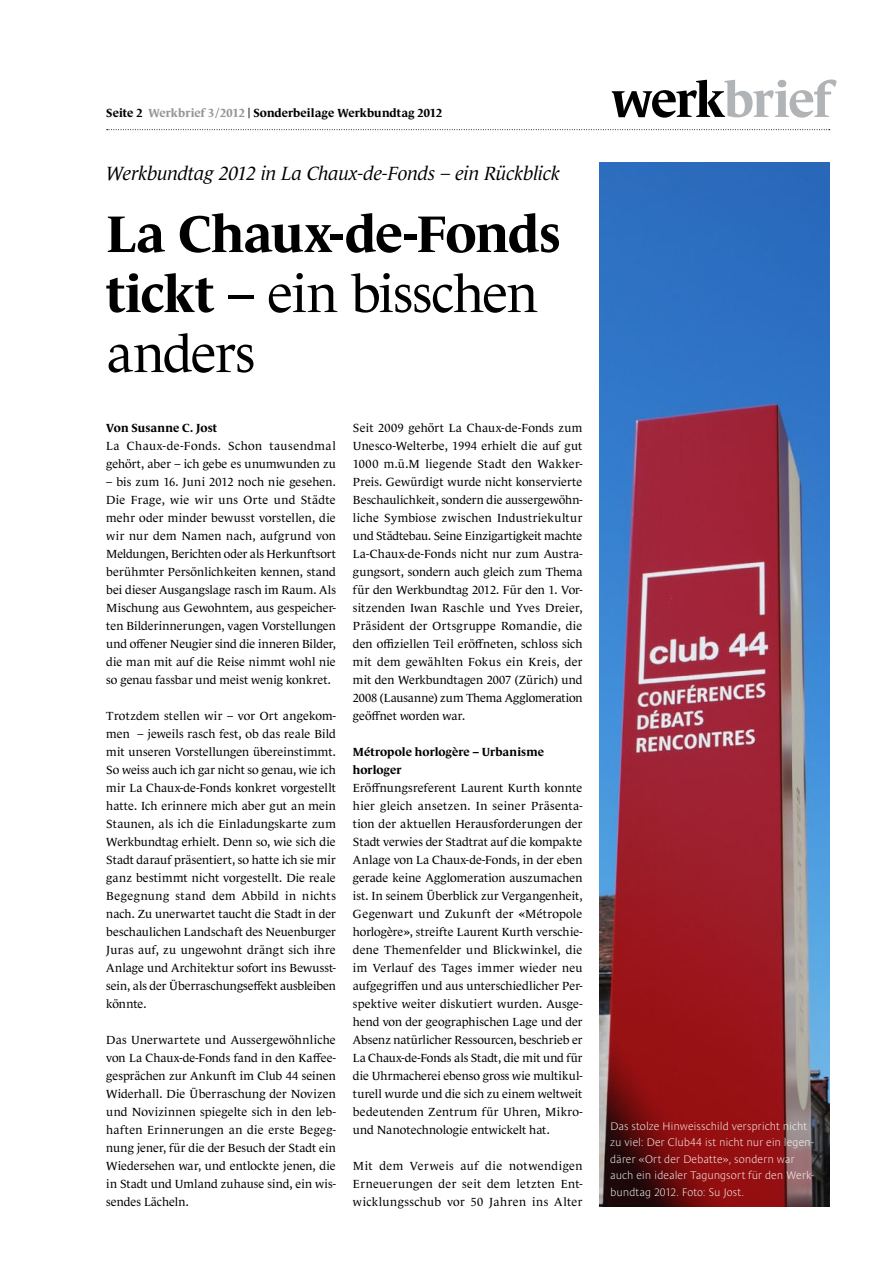
<style>
.page{position:relative;width:893px;height:1263px;background:#fff}
.page>*{position:absolute;margin:0;border:0;box-sizing:border-box;transform-origin:0 0}
.t1{font:700 52.5px/60px "Le Monde Journal Std";letter-spacing:-.015em;color:#000}
.t2{font:italic 19.5px "Le Monde Journal Std";letter-spacing:-.02em;color:#000}
.t3{font:12px/18px "Le Monde Journal Std";letter-spacing:.005em;color:#000;text-align:justify}
.t4{font:700 12px/18px "Le Monde Journal Std";letter-spacing:.005em;color:#000}
.t5{font:12px/18px "Le Monde Journal Std";letter-spacing:.03em;color:#000}
.t6{font:200 11.25px/16.5px "Le Monde Sans Std";letter-spacing:-.005em;color:#fff}
.s1{color:#939598}
.s2{font-size:10.5px}
.s3{font-weight:400}
</style>
<div class="page">
<svg style="left:107px;top:129px;width:723px;height:1px"></svg>
<svg style="left:612px;top:80px;width:224px;height:38px"></svg>
<img style="left:600px;top:162px;width:229px;height:1044px">
<p class="t4" style="left:106px;top:104px;width:337px">Seite 2 <span class="s1">Werkbrief 3/2012</span> <span class="s2">|</span> Sonderbeilage Werkbundtag 2012</p>
<h2 class="t2" style="left:106px;top:162px;width:456px">Werkbundtag 2012 in La Chaux-de-Fonds – ein Rückblick</h2>
<h1 class="t1" style="left:106px;top:204px;width:456px">La Chaux-de-Fonds tickt <span class="s3">– ein bisschen anders</span></h1>
<p class="t4" style="left:106px;top:419px;width:112px">Von Susanne C. Jost</p>
<p class="t5" style="left:106px;top:437px;width:231px">La Chaux-de-Fonds. Schon tausendmal gehört, aber – ich gebe es unumwunden zu</p>
<p class="t3" style="left:106px;top:473px;width:231px">– bis zum 16. Juni 2012 noch nie gesehen.<br>Die Frage, wie wir uns Orte und Städte mehr oder minder bewusst vorstellen, die wir nur dem Namen nach, aufgrund von Meldungen, Berichten oder als Herkunftsort berühmter Persönlichkeiten kennen, stand bei dieser Ausgangslage rasch im Raum. Als Mischung aus Gewohntem, aus gespeicher&shy;ten Bilderinnerungen, vagen Vorstellungen und offener Neugier sind die inneren Bilder, die man mit auf die Reise nimmt wohl nie so genau fassbar und meist wenig konkret.</p>
<p class="t3" style="left:106px;top:707px;width:231px">Trotzdem stellen wir – vor Ort angekom&shy;men – jeweils rasch fest, ob das reale Bild mit unseren Vorstellungen übereinstimmt.<br>So weiss auch ich gar nicht so genau, wie ich mir La Chaux-de-Fonds konkret vorgestellt hatte. Ich erinnere mich aber gut an mein Staunen, als ich die Einladungskarte zum Werkbundtag erhielt. Denn so, wie sich die Stadt darauf präsentiert, so hatte ich sie mir ganz bestimmt nicht vorgestellt. Die reale Begegnung stand dem Abbild in nichts nach. Zu unerwartet taucht die Stadt in der beschaulichen Landschaft des Neuenburger Juras auf, zu ungewohnt drängt sich ihre Anlage und Architektur sofort ins Bewusst&shy;sein, als der Überraschungseffekt ausbleiben könnte.</p>
<p class="t3" style="left:106px;top:1031px;width:231px">Das Unerwartete und Aussergewöhnliche von La Chaux-de-Fonds fand in den Kaffee&shy;gesprächen zur Ankunft im Club 44 seinen Widerhall. Die Überraschung der Novizen und Novizinnen spiegelte sich in den leb&shy;haften Erinnerungen an die erste Begeg&shy;nung jener, für die der Besuch der Stadt ein Wiedersehen war, und entlockte jenen, die in Stadt und Umland zuhause sind, ein wis&shy;sendes Lächeln.</p>
<p class="t3" style="left:353px;top:419px;width:231px">Seit 2009 gehört La Chaux-de-Fonds zum Unesco-Welterbe, 1994 erhielt die auf gut 1000 m.ü.M liegende Stadt den Wakker-Preis. Gewürdigt wurde nicht konservierte Beschaulichkeit, sondern die aussergewöhn&shy;liche Symbiose zwischen Industriekultur und Städtebau. Seine Einzigartigkeit machte La-Chaux-de-Fonds nicht nur zum Austra&shy;gungsort, sondern auch gleich zum Thema für den Werkbundtag 2012. Für den 1. Vor&shy;sitzenden Iwan Raschle und Yves Dreier, Präsident der Ortsgruppe Romandie, die den offiziellen Teil eröffneten, schloss sich mit dem gewählten Fokus ein Kreis, der mit den Werkbundtagen 2007 (Zürich) und 2008 (Lausanne) zum Thema Agglomeration geöffnet worden war.</p>
<p class="t4" style="left:353px;top:743px;width:193px">Métropole horlogère – Urbanisme horloger</p>
<p class="t3" style="left:353px;top:779px;width:231px">Eröffnungsreferent Laurent Kurth konnte hier gleich ansetzen. In seiner Präsenta&shy;tion der aktuellen Herausforderungen der Stadt verwies der Stadtrat auf die kompakte Anlage von La Chaux-de-Fonds, in der eben gerade keine Agglomeration auszumachen ist. In seinem Überblick zur Vergangenheit, Gegenwart und Zukunft der «Métropole horlogère», streifte Laurent Kurth verschie&shy;dene Themenfelder und Blickwinkel, die im Verlauf des Tages immer wieder neu aufgegriffen und aus unterschiedlicher Per&shy;spektive weiter diskutiert wurden. Ausge&shy;hend von der geographischen Lage und der Absenz natürlicher Ressourcen, beschrieb er La Chaux-de-Fonds als Stadt, die mit und für die Uhrmacherei ebenso gross wie multikul&shy;turell wurde und die sich zu einem weltweit bedeutenden Zentrum für Uhren, Mikro&shy;und Nanotechnologie entwickelt hat.</p>
<p class="t3" style="left:353px;top:1157px;width:231px">Mit dem Verweis auf die notwendigen Erneuerungen der seit dem letzten Ent&shy;wicklungsschub vor 50 Jahren ins Alter</p>
<p class="t6" style="left:610px;top:1117px;width:205px">Das stolze Hinweisschild verspricht nicht zu viel: Der Club44 ist nicht nur ein legen&shy;därer «Ort der Debatte», sondern war auch ein idealer Tagungsort für den Werk&shy;bundtag 2012. Foto: Su Jost.</p>
</div>
